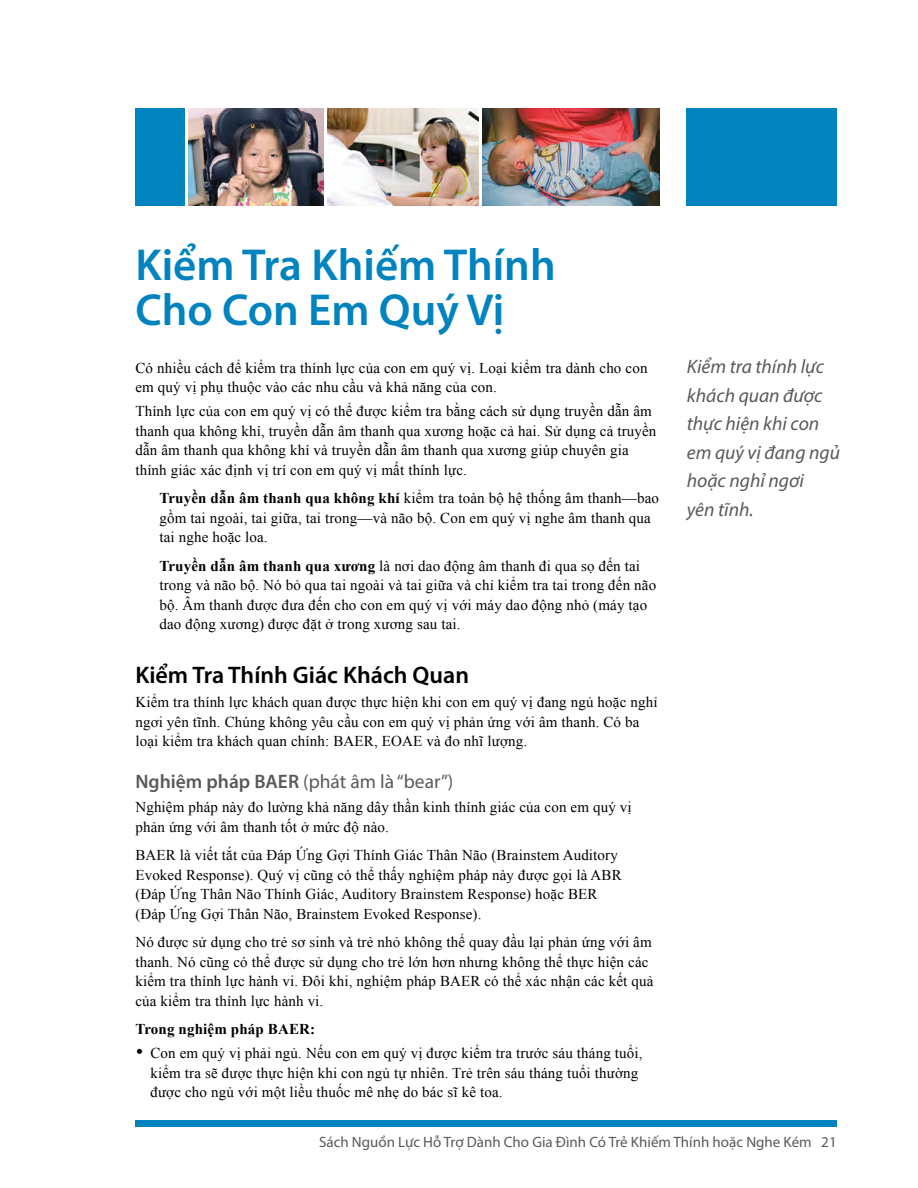
<style>
.page{position:relative;width:918px;height:1188px;background:#fff}
.page>*{position:absolute;margin:0;border:0;box-sizing:border-box;transform-origin:0 0}
.t1{font:600 45px/45px "Myriad Pro";color:#0083bf}
.subhead{font:600 24px "Myriad Pro";color:#000}
.sidebar_text{font:italic 19.5px/28.5px "Myriad Pro";color:#58595b}
.subhead2{font:19.5px "Myriad Pro";color:#58595b}
.body{font:15px/19.5px "Times New Roman";letter-spacing:.01em;color:#000}
.indent{font:15px/19.5px "Times New Roman";letter-spacing:.01em;color:#000}
.bullet{font:15px/19.5px "Times New Roman";letter-spacing:.01em;color:#000}
.body_before_bullets{font:15px/19.5px "Times New Roman";letter-spacing:.01em;color:#000}
.t2{font:15px "Myriad Pro";color:#58595b}
.body_BOLD_before_bul{font:700 15px "Times New Roman";letter-spacing:.01em;color:#000}
.s1{font-weight:700}
.s2{font-weight:600}
.s3{font-style:italic;font-size:20.25px}
</style>
<div class="page">
<div style="left:135px;top:1120px;width:702px;height:6px;background:#0083bf"></div>
<img style="left:327px;top:108px;width:151px;height:98px">
<div style="left:135px;top:108px;width:49px;height:97px;background:#0083bf"></div>
<div style="left:687px;top:108px;width:150px;height:97px;background:#0083bf"></div>
<img style="left:483px;top:108px;width:177px;height:97px">
<img style="left:189px;top:108px;width:134px;height:98px">
<p class="t1" style="left:135px;top:241px;width:422px">Kiểm Tra Khiếm Thính<br>Cho Con Em Quý Vị</p>
<p class="body_before_bullets" style="left:135px;top:358px;width:514px">Có nhiều cách để kiểm tra thính lực của con em quý vị. Loại kiểm tra dành cho con em quý vị phụ thuộc vào các nhu cầu và khả năng của con.</p>
<p class="body" style="left:135px;top:401px;width:523px">Thính lực của con em quý vị có thể được kiểm tra bằng cách sử dụng truyền dẫn âm thanh qua không khí, truyền dẫn âm thanh qua xương hoặc cả hai. Sử dụng cả truyền dẫn âm thanh qua không khí và truyền dẫn âm thanh qua xương giúp chuyên gia thính giác xác định vị trí con em quý vị mất thính lực.</p>
<p class="indent" style="left:159px;top:488px;width:501px"><span class="s1">Truyền dẫn âm thanh qua không khí</span> kiểm tra toàn bộ hệ thống âm thanh—bao gồm tai ngoài, tai giữa, tai trong—và não bộ. Con em quý vị nghe âm thanh qua tai nghe hoặc loa.</p>
<p class="indent" style="left:159px;top:556px;width:498px"><span class="s1">Truyền dẫn âm thanh qua xương</span> là nơi dao động âm thanh đi qua sọ đến tai trong và não bộ. Nó bỏ qua tai ngoài và tai giữa và chỉ kiểm tra tai trong đến não bộ. Âm thanh được đưa đến cho con em quý vị với máy dao động nhỏ (máy tạo dao động xương) được đặt ở trong xương sau tai.</p>
<p class="subhead" style="left:135px;top:660px;width:335px">Kiểm Tra Thính Giác Khách Quan</p>
<p class="body" style="left:135px;top:692px;width:524px">Kiểm tra thính lực khách quan được thực hiện khi con em quý vị đang ngủ hoặc nghỉ ngơi yên tĩnh. Chúng không yêu cầu con em quý vị phản ứng với âm thanh. Có ba loại kiểm tra khách quan chính: BAER, EOAE và đo nhĩ lượng.</p>
<p class="subhead2" style="left:135px;top:770px;width:320px"><span class="s2">Nghiệm pháp BAER</span> (phát âm là “bear”)</p>
<p class="body" style="left:135px;top:797px;width:498px">Nghiệm pháp này đo lường khả năng dây thần kinh thính giác của con em quý vị phản ứng với âm thanh tốt ở mức độ nào.</p>
<p class="body" style="left:135px;top:845px;width:488px">BAER là viết tắt của Đáp Ứng Gợi Thính Giác Thân Não (Brainstem Auditory Evoked Response). Quý vị cũng có thể thấy nghiệm pháp này được gọi là ABR (Đáp Ứng Thân Não Thính Giác, Auditory Brainstem Response) hoặc BER (Đáp Ứng Gợi Thân Não, Brainstem Evoked Response).</p>
<p class="body" style="left:135px;top:932px;width:519px">Nó được sử dụng cho trẻ sơ sinh và trẻ nhỏ không thể quay đầu lại phản ứng với âm thanh. Nó cũng có thể được sử dụng cho trẻ lớn hơn nhưng không thể thực hiện các kiểm tra thính lực hành vi. Đôi khi, nghiệm pháp BAER có thể xác nhận các kết quả của kiểm tra thính lực hành vi.</p>
<p class="body_BOLD_before_bul" style="left:135px;top:1019px;width:181px">Trong nghiệm pháp BAER:</p>
<p class="bullet" style="left:150px;top:1043px;width:494px;text-indent:-15px"><span class="s3">•</span> Con em quý vị phải ngủ. Nếu con em quý vị được kiểm tra trước sáu tháng tuổi, kiểm tra sẽ được thực hiện khi con ngủ tự nhiên. Trẻ trên sáu tháng tuổi thường được cho ngủ với một liều thuốc mê nhẹ do bác sĩ kê toa.</p>
<p class="sidebar_text" style="left:687px;top:352px;width:155px">Kiểm tra thính lực khách quan được thực hiện khi con em quý vị đang ngủ hoặc nghỉ ngơi<br>yên tĩnh.</p>
<p class="t2" style="left:319px;top:1132px;width:519px">Sách Nguồn Lực Hỗ Trợ Dành Cho Gia Đình Có Trẻ Khiếm Thính hoặc Nghe Kém 21</p>
</div>
